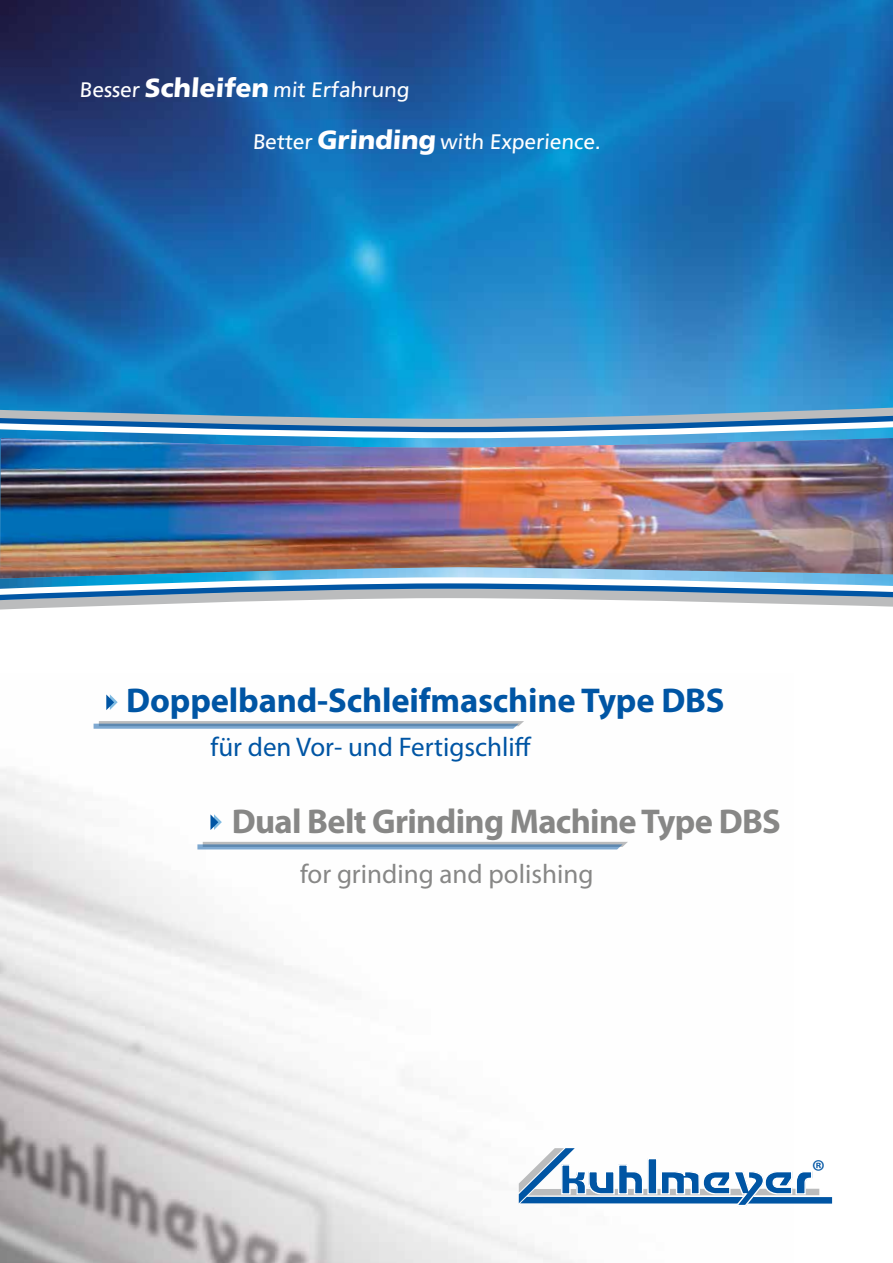
<style>
.page{position:relative;width:893px;height:1263px;background:#fff}
.page>*{position:absolute;margin:0;border:0;box-sizing:border-box;transform-origin:0 0}
.t1{font:700 34.5px "Myriad Pro";letter-spacing:-.005em;color:#0055a4}
.t2{font:700 34.5px "Myriad Pro";letter-spacing:-.02em;color:#878786}
.t3{font:31.95px "Myriad Pro";color:#0055a4}
.t4{font:27px "Myriad Pro";color:#0055a4}
.t5{font:27px "Myriad Pro";color:#878786}
.t6{font:21px "Frutiger";color:#fff}
.s1{font-weight:900;font-size:26.25px}
</style>
<div class="page">
<img style="left:0;top:0;width:893px;height:402px">
<img style="left:0;top:723px;width:628px;height:540px">
<svg style="left:0;top:402px;width:893px;height:36px;background:#68a6ce"></svg>
<svg style="left:519px;top:1148px;width:313px;height:115px"></svg>
<svg style="left:94px;top:721px;width:430px;height:8px;background:#8ea9c2"></svg>
<svg style="left:106px;top:694px;width:12px;height:16px"></svg>
<svg style="left:197px;top:842px;width:431px;height:7px;background:#89a5bf"></svg>
<img style="left:0;top:438px;width:893px;height:136px">
<svg style="left:0;top:574px;width:893px;height:36px"></svg>
<svg style="left:210px;top:814px;width:12px;height:16px"></svg>
<p class="t6" style="left:79px;top:78px;width:333px">Besser <span class="s1">Schleifen</span> mit Erfahrung</p>
<p class="t6" style="left:253px;top:130px;width:351px">Better <span class="s1">Grinding</span> with Experience.</p>
<h1 class="t1" style="left:126px;top:677px;width:600px">Doppelband-Schleifmaschine Type DBS</h1>
<p class="t4" style="left:210px;top:730px;width:323px">für den Vor- und Fertigschliff</p>
<h1 class="t2" style="left:232px;top:798px;width:551px">Dual Belt Grinding Machine Type DBS</h1>
<p class="t5" style="left:300px;top:857px;width:295px">for grinding and polishing</p>
<h2 class="t3" style="left:812px;top:1151px;width:15px">®</h2>
</div>
